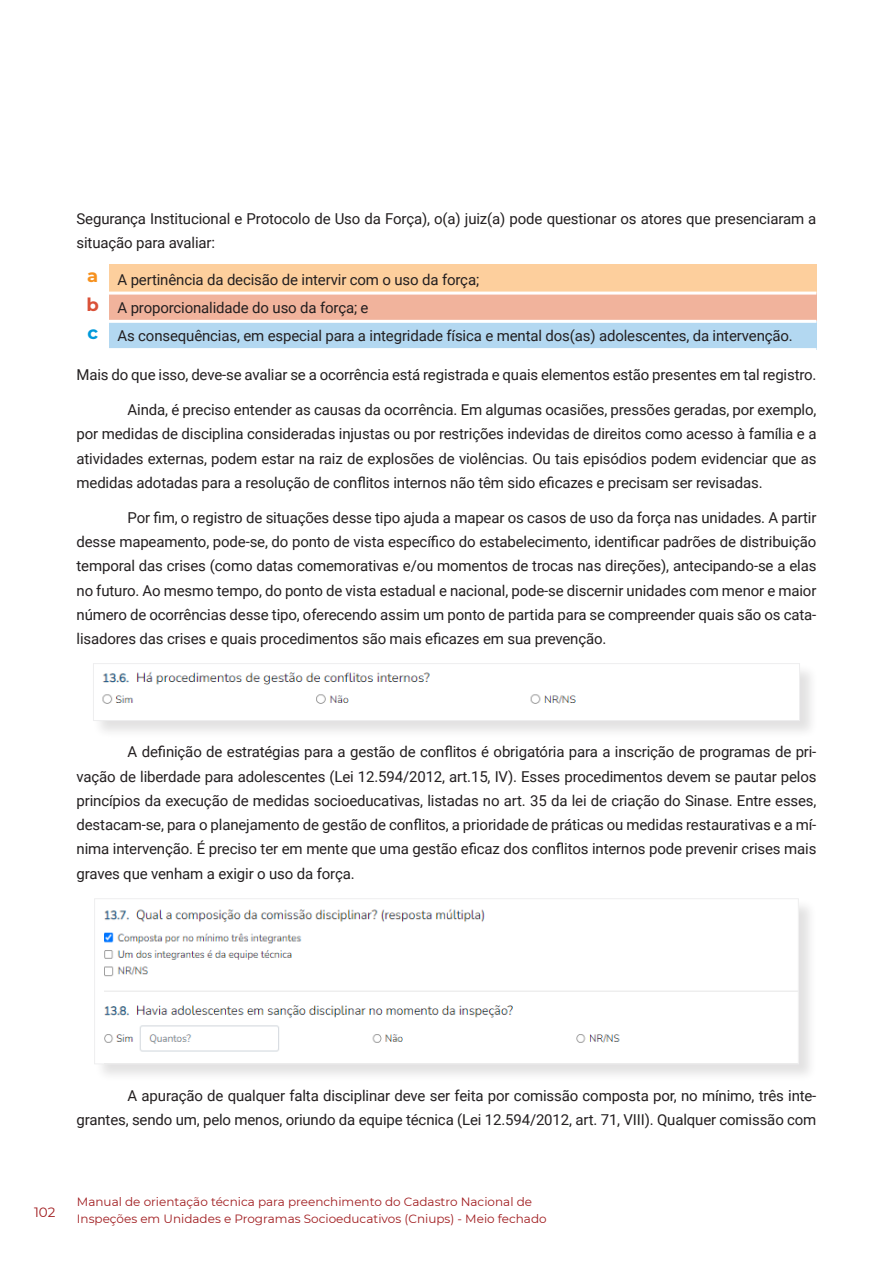
<style>
.page{position:relative;width:893px;height:1263px;background:#fff}
.page>*{position:absolute;margin:0;border:0;box-sizing:border-box;transform-origin:0 0}
.Bibliografia{font:700 18px "Montserrat";color:#f6911e}
.Bibliografia-2{font:700 18px "Montserrat";color:#da5138}
.Bibliografia-3{font:700 18px "Montserrat";color:#0099da}
.corpo_do_texto{font:15px/24.3px "Roboto";letter-spacing:-.01em;color:#231f20;text-align:justify}
.t1{font:13.5px "Montserrat";color:#a01c1f}
.t2{font:12px/16.5px "Montserrat";color:#a01c1f}
</style>
<div class="page">
<div style="left:109px;top:265px;width:707px;height:28px;background:#fdcf9d"></div>
<div style="left:109px;top:293px;width:707px;height:28px;background:#f1b39c"></div>
<div style="left:109px;top:321px;width:707px;height:29px;background:#b3d8f1"></div>
<hr style="left:109px;top:292px;width:707px;height:3px;background:#fff">
<hr style="left:109px;top:320px;width:707px;height:3px;background:#fff">
<hr style="left:109px;top:348px;width:707px;height:3px;background:#fff">
<div style="left:93px;top:663px;width:725px;height:76px;background:#231f20;opacity:.13"></div>
<img style="left:95px;top:665px;width:703px;height:54px">
<div style="left:93px;top:663px;width:707px;height:58px;border:1px solid #eeeeef"></div>
<div style="left:94px;top:898px;width:723px;height:184px;background:#231f20;opacity:.13"></div>
<img style="left:96px;top:900px;width:701px;height:162px">
<div style="left:94px;top:898px;width:705px;height:166px;border:1px solid #eeeeef"></div>
<p class="corpo_do_texto" style="left:77px;top:206px;width:741px">Segurança Institucional e Protocolo de Uso da Força), o(a) juiz(a) pode questionar os atores que presenciaram a situação para avaliar:</p>
<p class="Bibliografia" style="left:87px;top:263px;width:13px">a</p>
<p class="corpo_do_texto" style="left:117px;top:266px;width:363px">A pertinência da decisão de intervir com o uso da força;</p>
<p class="Bibliografia-2" style="left:87px;top:291px;width:14px">b</p>
<p class="corpo_do_texto" style="left:117px;top:295px;width:253px">A proporcionalidade do uso da força; e</p>
<p class="Bibliografia-3" style="left:87px;top:319px;width:12px">c</p>
<p class="corpo_do_texto" style="left:117px;top:323px;width:677px">As consequências, em especial para a integridade física e mental dos(as) adolescentes, da intervenção.</p>
<p class="corpo_do_texto" style="left:77px;top:362px;width:741px">Mais do que isso, deve-se avaliar se a ocorrência está registrada e quais elementos estão presentes em tal registro.</p>
<p class="corpo_do_texto" style="left:77px;top:397px;width:741px;text-indent:51px">Ainda, é preciso entender as causas da ocorrência. Em algumas ocasiões, pressões geradas, por exemplo, por medidas de disciplina consideradas injustas ou por restrições indevidas de direitos como acesso à família e a atividades externas, podem estar na raiz de explosões de violências. Ou tais episódios podem evidenciar que as medidas adotadas para a resolução de conflitos internos não têm sido eficazes e precisam ser revisadas.</p>
<p class="corpo_do_texto" style="left:77px;top:505px;width:741px;text-indent:51px">Por fim, o registro de situações desse tipo ajuda a mapear os casos de uso da força nas unidades. A partir desse mapeamento, pode-se, do ponto de vista específico do estabelecimento, identificar padrões de distribuição temporal das crises (como datas comemorativas e/ou momentos de trocas nas direções), antecipando-se a elas no futuro. Ao mesmo tempo, do ponto de vista estadual e nacional, pode-se discernir unidades com menor e maior número de ocorrências desse tipo, oferecendo assim um ponto de partida para se compreender quais são os cata&shy;lisadores das crises e quais procedimentos são mais eficazes em sua prevenção.</p>
<p class="corpo_do_texto" style="left:77px;top:739px;width:741px;text-indent:51px">A definição de estratégias para a gestão de conflitos é obrigatória para a inscrição de programas de pri&shy;vação de liberdade para adolescentes (Lei 12.594/2012, art.15, IV). Esses procedimentos devem se pautar pelos princípios da execução de medidas socioeducativas, listadas no art. 35 da lei de criação do Sinase. Entre esses, destacam-se, para o planejamento de gestão de conflitos, a prioridade de práticas ou medidas restaurativas e a mí&shy;nima intervenção. É preciso ter em mente que uma gestão eficaz dos conflitos internos pode prevenir crises mais graves que venham a exigir o uso da força.</p>
<p class="corpo_do_texto" style="left:77px;top:1082px;width:741px;text-align:right">A apuração de qualquer falta disciplinar deve ser feita por comissão composta por, no mínimo, três inte&shy;grantes, sendo um, pelo menos, oriundo da equipe técnica (Lei 12.594/2012, art. 71, VIII). Qualquer comissão com</p>
<p class="t1" style="left:34px;top:1202px;width:23px">102</p>
<p class="t2" style="left:77px;top:1193px;width:471px">Manual de orientação técnica para preenchimento do Cadastro Nacional de<br>Inspeções em Unidades e Programas Socioeducativos (Cniups) - Meio fechado</p>
</div>
